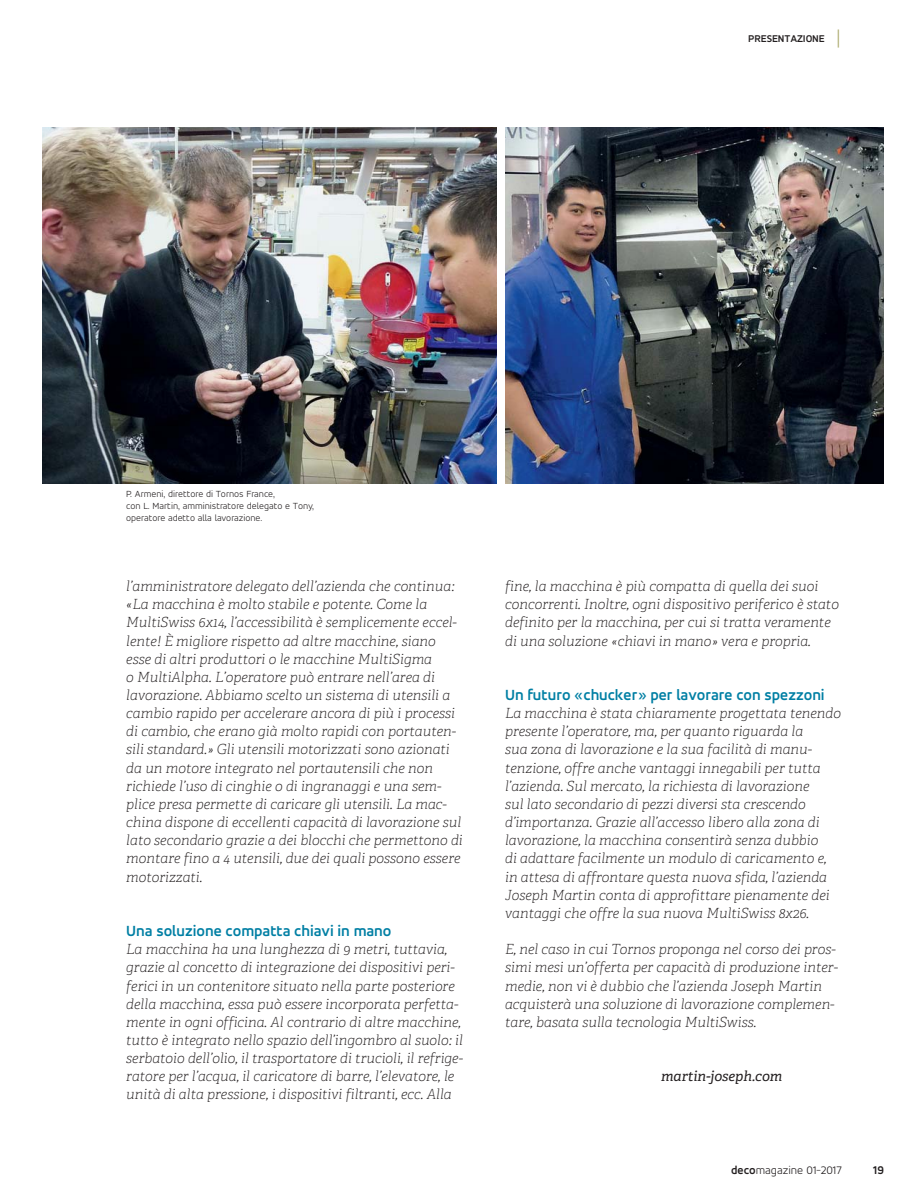
<style>
.page{position:relative;width:918px;height:1188px;background:#fff}
.page>*{position:absolute;margin:0;border:0;box-sizing:border-box;transform-origin:0 0}
.t1{font:300 21px "DIN Pro";color:#aaa869}
.t2{font:700 15.75px "Accord Alternate";color:#007fa4}
.t3{font:italic 100 13.95px/18.1px "Adelle";color:#231f20}
.t4{font:italic 13.95px "Adelle";color:#231f20}
.t5{font:300 12px "Accord Alternate";color:#231f20}
.t6{font:700 12px "Accord Alternate";color:#231f20}
.t7{font:700 10.5px "Accord Alternate";letter-spacing:-.01em;color:#231f20}
.t8{font:300 9.75px/12px "Accord Alternate";color:#231f20}
.s1{font-weight:700}
</style>
<div class="page">
<img style="left:42px;top:128px;width:455px;height:355px">
<img style="left:505px;top:128px;width:379px;height:355px">
<p class="t7" style="left:748px;top:34px;width:78px">PRESENTAZIONE</p>
<h1 class="t1" style="left:835px;top:31px;width:8px">|</h1>
<p class="t8" style="left:126px;top:489px;width:189px">P. Armeni, direttore di Tornos France,<br>con L. Martin, amministratore delegato e Tony, operatore adetto alla lavorazione.</p>
<p class="t3" style="left:126px;top:578px;width:338px">l’amministratore delegato dell’azienda che continua : « La macchina è molto stabile e potente. Come la MultiSwiss 6x14, l’accessibilità è semplicemente eccel&shy;lente ! È migliore rispetto ad altre macchine, siano esse di altri produttori o le macchine MultiSigma<br>o MultiAlpha. L’operatore può entrare nell’area di lavorazione. Abbiamo scelto un sistema di utensili a cambio rapido per accelerare ancora di più i processi di cambio, che erano già molto rapidi con portauten&shy;sili standard. » Gli utensili motorizzati sono azionati da un motore integrato nel portautensili che non richiede l’uso di cinghie o di ingranaggi e una sem&shy;plice presa permette di caricare gli utensili. La mac&shy;china dispone di eccellenti capacità di lavorazione sul lato secondario grazie a dei blocchi che permettono di montare fino a 4 utensili, due dei quali possono essere motorizzati.</p>
<p class="t2" style="left:126px;top:925px;width:267px">Una soluzione compatta chiavi in mano</p>
<p class="t3" style="left:126px;top:941px;width:338px">La macchina ha una lunghezza di 9 metri, tuttavia, grazie al concetto di integrazione dei dispositivi peri&shy;ferici in un contenitore situato nella parte posteriore della macchina, essa può essere incorporata perfetta&shy;mente in ogni officina. Al contrario di altre macchine, tutto è integrato nello spazio dell’ingombro al suolo : il serbatoio dell’olio, il trasportatore di trucioli, il refrige&shy;ratore per l’acqua, il caricatore di barre, l’elevatore, le unità di alta pressione, i dispositivi filtranti, ecc. Alla</p>
<p class="t3" style="left:505px;top:578px;width:335px">fine, la macchina è più compatta di quella dei suoi concorrenti. Inoltre, ogni dispositivo periferico è stato definito per la macchina, per cui si tratta veramente di una soluzione « chiavi in mano » vera e propria.</p>
<p class="t2" style="left:505px;top:689px;width:321px">Un futuro « chucker » per lavorare con spezzoni</p>
<p class="t3" style="left:505px;top:705px;width:337px">La macchina è stata chiaramente progettata tenendo presente l’operatore, ma, per quanto riguarda la<br>sua zona di lavorazione e la sua facilità di manu&shy;tenzione, offre anche vantaggi innegabili per tutta l’azienda. Sul mercato, la richiesta di lavorazione<br>sul lato secondario di pezzi diversi sta crescendo d’importanza. Grazie all’accesso libero alla zona di lavorazione, la macchina consentirà senza dubbio<br>di adattare facilmente un modulo di caricamento e, in attesa di affrontare questa nuova sfida, l’azienda Joseph Martin conta di approfittare pienamente dei vantaggi che offre la sua nuova MultiSwiss 8x26.</p>
<p class="t3" style="left:505px;top:941px;width:334px">E, nel caso in cui Tornos proponga nel corso dei pros&shy;simi mesi un’offerta per capacità di produzione inter&shy;medie, non vi è dubbio che l’azienda Joseph Martin acquisterà una soluzione di lavorazione complemen&shy;tare, basata sulla tecnologia MultiSwiss.</p>
<p class="t4" style="left:661px;top:1069px;width:123px">martin-joseph.com</p>
<p class="t5" style="left:731px;top:1165px;width:112px"><span class="s1">deco</span>magazine 01-2017</p>
<p class="t6" style="left:873px;top:1165px;width:12px">19</p>
</div>
